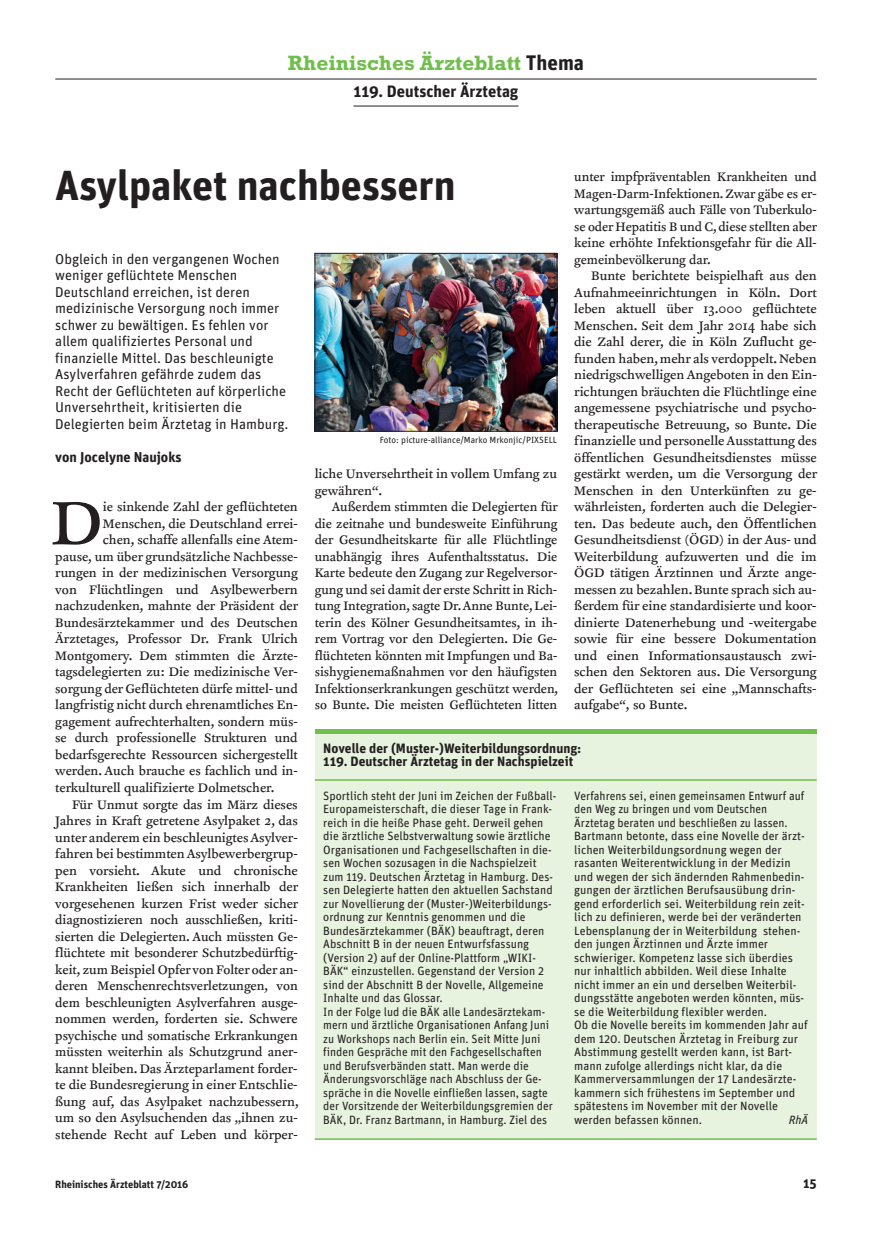
<style>
.page{position:relative;width:872px;height:1234px;background:#fff}
.page>*{position:absolute;margin:0;border:0;box-sizing:border-box;transform-origin:0 0}
.t1{font:70.65px "Clifford Nine Roman";color:#231f20}
.t2{font:700 42px "Unit";color:#231f20}
.t3{font:700 21px "Rockwell";color:#70bf4c}
.t4{font:700 16.5px "Unit";color:#231f20}
.t5{font:14.25px/16.5px "Clifford Nine Roman";color:#231f20;text-align:justify}
.t6{font:14.25px/16.5px "Unit";color:#231f20}
.t7{font:700 14.25px "Unit";color:#231f20}
.t8{font:700 13.5px/13.5px "Unit";color:#231f20}
.t9{font:12px/13.5px "Unit";color:#231f20}
.t10{font:12px/13.5px "Unit";color:#231f20;scale:.96 1}
.t11{font:italic 12px "Unit";color:#231f20}
.t12{font:700 10.5px "Unit";color:#231f20}
.t13{font:9px "Unit";color:#231f20}
.s1{font-family:"Unit";color:#231f20}
</style>
<div class="page">
<hr style="left:55px;top:79px;width:761px;height:1px;background:#231f20">
<hr style="left:353px;top:106px;width:165px;height:1px;background:#231f20">
<div style="left:315px;top:729px;width:501px;height:410px;background:#e7f2df"></div>
<div style="left:315px;top:729px;width:501px;height:5px;background:#70bf4c"></div>
<hr style="left:315px;top:779px;width:501px;height:1px;background:#70bf4c">
<hr style="left:315px;top:1137px;width:501px;height:2px;background:#70bf4c">
<img style="left:317px;top:255px;width:238px;height:174px">
<div style="left:315px;top:253px;width:242px;height:178px;border:1px solid #231f20"></div>
<h3 class="t3" style="left:288px;top:56px;width:297px">Rheinisches Ärzteblatt <span class="s1">Thema</span></h3>
<p class="t4" style="left:353px;top:85px;width:166px">119. Deutscher Ärztetag</p>
<h2 class="t2" style="left:55px;top:169px;width:402px">Asylpaket nachbessern</h2>
<p class="t5" style="left:574px;top:169px;width:244px">unter impfpräventablen Krankheiten und Magen-Darm-Infektionen. Zwar gäbe es er&shy;wartungsgemäß auch Fälle von Tuberkulo&shy;se oder Hepatitis B und C, diese stellten aber keine erhöhte Infektionsgefahr für die All&shy;gemeinbevölkerung dar.</p>
<p class="t5" style="left:574px;top:268px;width:244px;text-indent:17px">Bunte berichtete beispielhaft aus den Aufnahmeeinrichtungen in Köln. Dort leben aktuell über 13.000 geflüchtete Menschen. Seit dem Jahr 2014 habe sich die Zahl derer, die in Köln Zuflucht ge&shy;funden haben, mehr als verdoppelt. Neben niedrigschwelligen Angeboten in den Ein&shy;richtungen bräuchten die Flüchtlinge eine angemessene psychiatrische und psycho&shy;therapeutische Betreuung, so Bunte. Die finanzielle und personelle Ausstattung des öffentlichen Gesundheitsdienstes müsse gestärkt werden, um die Versorgung der Menschen in den Unterkünften zu ge&shy;währleisten, forderten auch die Delegier&shy;ten. Das bedeute auch, den Öffentlichen Gesundheitsdienst (ÖGD) in der Aus- und Weiterbildung aufzuwerten und die im ÖGD tätigen Ärztinnen und Ärzte ange&shy;messen zu bezahlen. Bunte sprach sich au&shy;ßerdem für eine standardisierte und koor&shy;dinierte Datenerhebung und -weitergabe sowie für eine bessere Dokumentation und einen Informationsaustausch zwi&shy;schen den Sektoren aus. Die Versorgung der Geflüchteten sei eine „Mannschafts&shy;aufgabe“, so Bunte.</p>
<p class="t6" style="left:55px;top:252px;width:235px">Obgleich in den vergangenen Wochen weniger geflüchtete Menschen Deutschland erreichen, ist deren medizinische Versorgung noch immer schwer zu bewältigen. Es fehlen vor allem qualifiziertes Personal und finanzielle Mittel. Das beschleunigte Asylverfahren gefährde zudem das Recht der Geflüchteten auf körperliche Unversehrtheit, kritisierten die Delegierten beim Ärztetag in Hamburg.</p>
<p class="t7" style="left:55px;top:451px;width:128px">von Jocelyne Naujoks</p>
<h1 class="t1" style="left:51px;top:495px;width:53px">D</h1>
<p class="t5" style="left:103px;top:499px;width:196px">ie sinkende Zahl der geflüchteten</p>
<p class="t13" style="left:380px;top:436px;width:179px">Foto: picture-alliance/Marko Mrkonjic/PIXSELL</p>
<p class="t5" style="left:315px;top:466px;width:244px">liche Unversehrtheit in vollem Umfang zu gewähren“.</p>
<p class="t5" style="left:315px;top:499px;width:245px;text-indent:17px">Außerdem stimmten die Delegierten für die zeitnahe und bundesweite Einführung der Gesundheitskarte für alle Flüchtlinge unabhängig ihres Aufenthaltsstatus. Die Karte bedeute den Zugang zur Regelversor&shy;gung und sei damit der erste Schritt in Rich&shy;tung Integration, sagte Dr. Anne Bunte, Lei&shy;terin des Kölner Gesundheitsamtes, in ih&shy;rem Vortrag vor den Delegierten. Die Ge&shy;flüchteten könnten mit Impfungen und Ba&shy;sishygienemaßnahmen vor den häufigsten Infektionserkrankungen geschützt werden, so Bunte. Die meisten Geflüchteten litten</p>
<p class="t5" style="left:103px;top:516px;width:196px">Menschen, die Deutschland errei-</p>
<p class="t5" style="left:103px;top:532px;width:196px">chen, schaffe allenfalls eine Atem-</p>
<p class="t5" style="left:55px;top:549px;width:244px">pause, um über grundsätzliche Nachbesse-</p>
<p class="t5" style="left:55px;top:565px;width:244px">rungen in der medizinischen Versorgung</p>
<p class="t5" style="left:55px;top:582px;width:244px">von Flüchtlingen und Asylbewerbern</p>
<p class="t5" style="left:55px;top:598px;width:244px">nachzudenken, mahnte der Präsident der</p>
<p class="t5" style="left:55px;top:615px;width:244px">Bundesärztekammer und des Deutschen</p>
<p class="t5" style="left:55px;top:631px;width:244px">Ärzte tages, Professor Dr. Frank Ulrich</p>
<p class="t5" style="left:55px;top:648px;width:244px">Montgomery. Dem stimmten die Ärzte-</p>
<p class="t5" style="left:55px;top:664px;width:244px">tagsdelegierten zu: Die medizinische Ver-</p>
<p class="t5" style="left:55px;top:681px;width:244px">sorgung der Geflüchteten dürfe mittel- und</p>
<p class="t5" style="left:55px;top:697px;width:244px">langfris tig nicht durch ehrenamtliches En-</p>
<p class="t5" style="left:55px;top:714px;width:244px">gagement aufrechterhalten, sondern müs-</p>
<p class="t5" style="left:55px;top:730px;width:244px">se durch professionelle Strukturen und</p>
<p class="t5" style="left:55px;top:747px;width:244px">bedarfsgerechte Ressourcen sichergestellt</p>
<p class="t5" style="left:55px;top:763px;width:244px">werden. Auch brauche es fachlich und in-</p>
<p class="t5" style="left:55px;top:780px;width:221px">terkulturell qualifizierte Dolmetscher.</p>
<p class="t5" style="left:72px;top:796px;width:227px">Für Unmut sorgte das im März dieses</p>
<p class="t5" style="left:55px;top:813px;width:244px">Jahres in Kraft getretene Asylpaket 2, das</p>
<p class="t5" style="left:55px;top:829px;width:244px">unter anderem ein beschleunigtes Asylver-</p>
<p class="t5" style="left:55px;top:846px;width:244px">fahren bei bestimmten Asylbewerbergrup-</p>
<p class="t5" style="left:55px;top:862px;width:244px">pen vorsieht. Akute und chronische</p>
<p class="t5" style="left:55px;top:879px;width:244px">Krankheiten ließen sich innerhalb der</p>
<p class="t5" style="left:55px;top:895px;width:244px">vorgesehenen kurzen Frist weder sicher</p>
<p class="t5" style="left:55px;top:912px;width:244px">diagnostizieren noch ausschließen, kriti-</p>
<p class="t5" style="left:55px;top:928px;width:244px">sierten die Delegierten. Auch müssten Ge-</p>
<p class="t5" style="left:55px;top:945px;width:244px">flüchtete mit besonderer Schutzbedürftig-</p>
<p class="t5" style="left:55px;top:961px;width:244px">keit, zum Beispiel Opfer von Folter oder an-</p>
<p class="t5" style="left:55px;top:978px;width:244px">deren Menschenrechtsverletzungen, von</p>
<p class="t5" style="left:55px;top:994px;width:244px">dem beschleunigten Asylverfahren ausge-</p>
<p class="t5" style="left:55px;top:1011px;width:244px">nommen werden, forderten sie. Schwere</p>
<p class="t5" style="left:55px;top:1027px;width:244px">psychische und somatische Erkrankungen</p>
<p class="t5" style="left:55px;top:1044px;width:244px">müssten weiterhin als Schutzgrund aner-</p>
<p class="t5" style="left:55px;top:1060px;width:244px">kannt bleiben. Das Ärzteparlament forder-</p>
<p class="t5" style="left:55px;top:1077px;width:244px">te die Bundesregierung in einer Entschlie-</p>
<p class="t5" style="left:55px;top:1093px;width:245px">ßung auf, das Asylpaket nachzubessern,</p>
<p class="t5" style="left:55px;top:1110px;width:244px">um so den Asylsuchenden das „ihnen zu-</p>
<p class="t5" style="left:55px;top:1126px;width:244px">stehende Recht auf Leben und körper-</p>
<p class="t8" style="left:323px;top:741px;width:260px">Novelle der (Muster-)Weiterbildungsordnung:<br>119. Deutscher Ärztetag in der Nachspielzeit</p>
<p class="t9" style="left:323px;top:789px;width:234px">Sportlich steht der Juni im Zeichen der Fußball-Europameisterschaft, die dieser Tage in Frank&shy;reich in die heiße Phase geht. Derweil gehen die ärztliche Selbstverwaltung sowie ärztliche Organisationen und Fachgesellschaften in die&shy;sen Wochen sozusagen in die Nachspielzeit zum 119. Deutschen Ärztetag in Hamburg. Des&shy;sen Delegierte hatten den aktuellen Sachstand zur Novellierung der (Muster-)Weiterbildungs&shy;ordnung zur Kenntnis genommen und die Bundesärztekammer (BÄK) beauftragt, deren Abschnitt B in der neuen Entwurfsfassung (Version 2) auf der Online-Plattform „WIKI-BÄK“ einzustellen. Gegenstand der Version 2 sind der Abschnitt B der Novelle, Allgemeine Inhalte und das Glossar.<br>In der Folge lud die BÄK alle Landesärztekam&shy;mern und ärztliche Organisationen Anfang Juni zu Workshops nach Berlin ein. Seit Mitte Juni finden Gespräche mit den Fachgesellschaften und Berufsverbänden statt. Man werde die Änderungsvorschläge nach Abschluss der Ge&shy;spräche in die Novelle einfließen lassen, sagte der Vorsitzende der Weiterbildungsgremien der BÄK, Dr. Franz Bartmann, in Hamburg. Ziel des</p>
<p class="t10" style="left:574px;top:789px;width:245px">Verfahrens sei, einen gemeinsamen Entwurf auf den Weg zu bringen und vom Deutschen Ärztetag beraten und beschließen zu lassen.<br>Bartmann betonte, dass eine Novelle der ärzt&shy;lichen Weiterbildungsordnung wegen der rasanten Weiterentwicklung in der Medizin und wegen der sich ändernden Rahmenbedin&shy;gungen der ärztlichen Berufsausübung drin&shy;gend erforderlich sei. Weiterbildung rein zeit&shy;lich zu definieren, werde bei der veränderten Lebensplanung der in Weiterbildung stehen&shy;den jungen Ärztinnen und Ärzte immer schwieriger. Kompetenz lasse sich überdies nur inhaltlich abbilden. Weil diese Inhalte nicht immer an ein und derselben Weiterbil&shy;dungsstätte angeboten werden könnten, müs&shy;se die Weiterbildung flexibler werden.<br>Ob die Novelle bereits im kommenden Jahr auf dem 120. Deutschen Ärztetag in Freiburg zur Abstimmung gestellt werden kann, ist Bart&shy;mann zufolge allerdings nicht klar, da die Kammerversammlungen der 17 Landesärzte&shy;kammern sich frühestens im September und spätestens im November mit der Novelle werden befassen können.</p>
<p class="t11" style="left:788px;top:1115px;width:21px">RhÄ</p>
<p class="t12" style="left:55px;top:1180px;width:135px">Rheinisches Ärzteblatt 7/2016</p>
<p class="t8" style="left:803px;top:1177px;width:15px">15</p>
</div>
